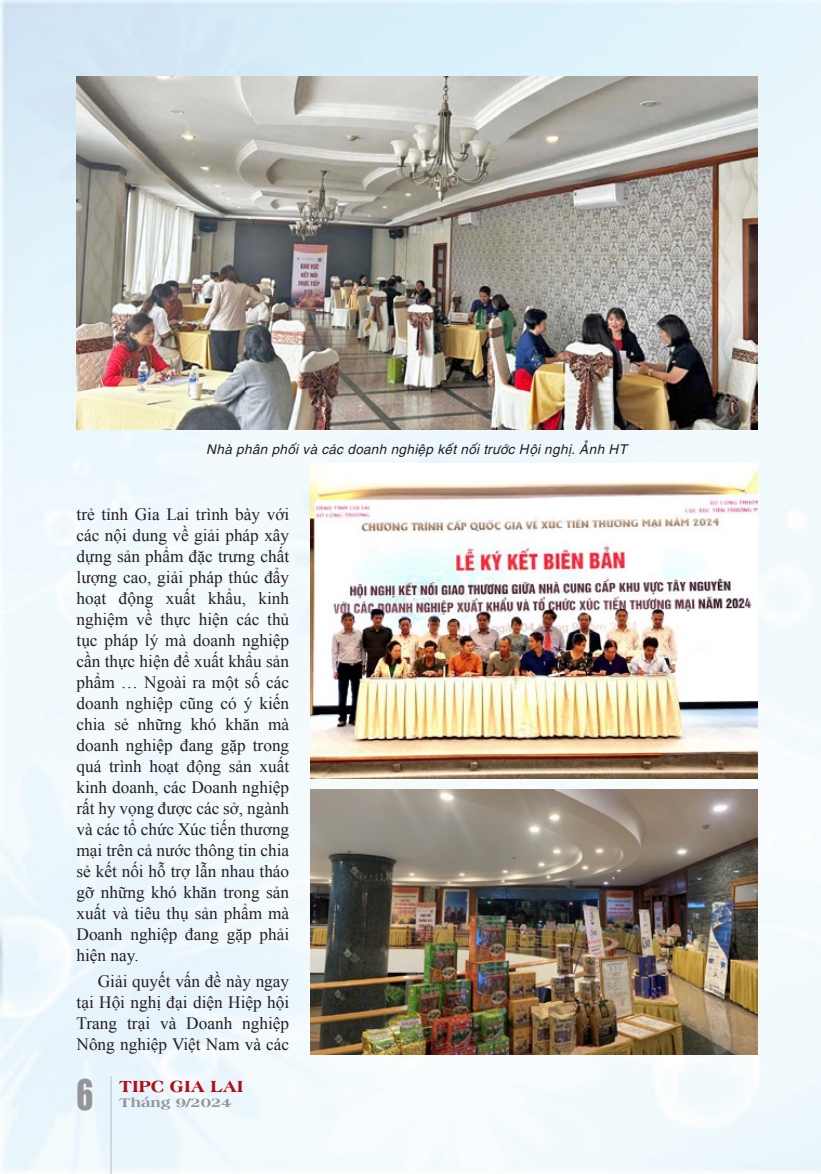
<style>
.page{position:relative;width:821px;height:1174px;background:#fff}
.page>*{position:absolute;margin:0;border:0;box-sizing:border-box;transform-origin:0 0}
.t1{font:39px "UTM Impact";color:#939598;scale:.8 1}
.Body_text{font:17.25px/21px "Times New Roman";color:#231f20;text-align:justify}
.t2{font:17.25px "UTM Americana EB";color:#b00d15}
.Chu_thich{font:italic 13.5px "UTM Helve";color:#231f20}
.t3{font:13.5px "UTM Americana EB";color:#939598;scale:1.15 1}
</style>
<div class="page">
<img style="left:0;top:0;width:821px;height:1174px">
<img style="left:77px;top:77px;width:680px;height:353px">
<img style="left:310px;top:463px;width:447px;height:315px">
<img style="left:310px;top:789px;width:447px;height:265px">
<hr style="left:111px;top:1076px;width:1px;height:98px;background:#bcbdc0">
<p class="Chu_thich" style="left:206px;top:439px;width:423px">Nhà phân phối và các doanh nghiệp kết nối trước Hội nghị. Ảnh HT</p>
<p class="Body_text" style="left:77px;top:504px;width:214px">trẻ tỉnh Gia Lai trình bày với các nội dung về giải pháp xây dựng sản phẩm đặc trưng chất lượng cao, giải pháp thúc đẩy hoạt động xuất khẩu, kinh nghiệm về thực hiện các thủ tục pháp lý mà doanh nghiệp cần thực hiện để xuất khẩu sản phẩm … Ngoài ra một số các doanh nghiệp cũng có ý kiến chia sẻ những khó khăn mà doanh nghiệp đang gặp trong quá trình hoạt động sản xuất kinh doanh, các Doanh nghiệp rất hy vọng được các sở, ngành và các tổ chức Xúc tiến thương mại trên cả nước thông tin chia sẻ kết nối hỗ trợ lẫn nhau tháo gỡ những khó khăn trong sản xuất và tiêu thụ sản phẩm mà Doanh nghiệp đang gặp phải hiện nay.</p>
<p class="Body_text" style="left:77px;top:970px;width:214px;text-indent:21px">Giải quyết vấn đề này ngay tại Hội nghị đại diện Hiệp hội Trang trại và Doanh nghiệp Nông nghiệp Việt Nam và các</p>
<h1 class="t1" style="left:77px;top:1066px;width:23px">6</h1>
<p class="t2" style="left:119px;top:1073px;width:126px">TIPC GIA LAI</p>
<p class="t3" style="left:119px;top:1092px;width:100px">Tháng 9/2024</p>
</div>
